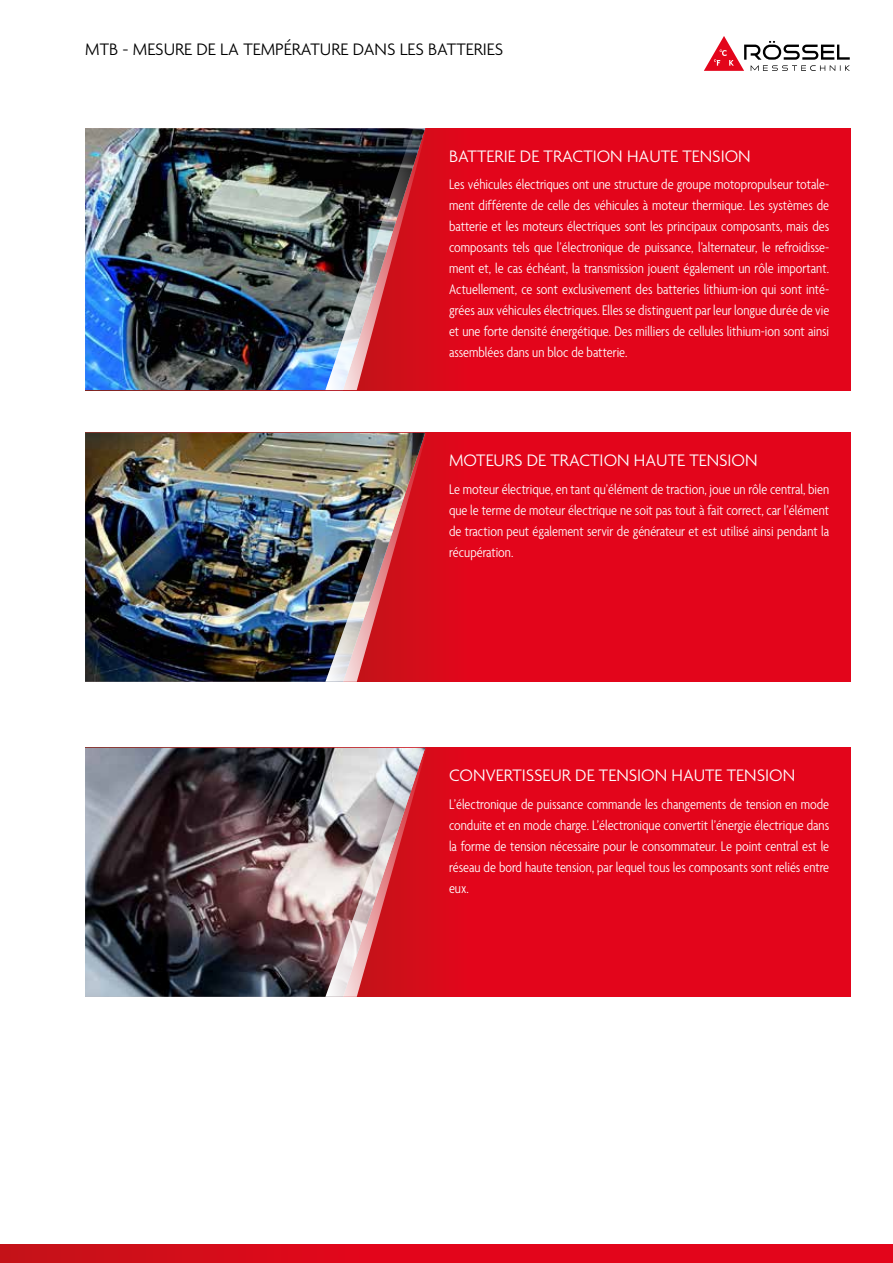
<style>
.page{position:relative;width:893px;height:1263px;background:#fff}
.page>*{position:absolute;margin:0;border:0;box-sizing:border-box;transform-origin:0 0}
.t1{font:300 18px "Agenda";color:#fff}
.t2{font:300 18px "Agenda";color:#000}
.t3{font:300 condensed 15px/21px "Agenda";color:#fff;text-align:justify}
</style>
<div class="page">
<svg style="left:704px;top:36px;width:146px;height:35px"></svg>
<div style="left:85px;top:128px;width:765px;height:262px;background:#e3051b"></div>
<img style="left:85px;top:128px;width:240px;height:262px">
<img style="left:325px;top:128px;width:102px;height:262px">
<div style="left:85px;top:433px;width:765px;height:249px;background:#e3051b"></div>
<img style="left:85px;top:433px;width:240px;height:249px">
<img style="left:325px;top:433px;width:102px;height:249px">
<div style="left:85px;top:748px;width:765px;height:249px;background:#e3051b"></div>
<img style="left:85px;top:748px;width:240px;height:249px">
<img style="left:325px;top:748px;width:102px;height:249px">
<div style="left:0;top:1245px;width:893px;height:18px;background:linear-gradient(to right,#ce0f19,#eb011c)"></div>
<p class="t2" style="left:85px;top:40px;width:419px">MTB - MESURE DE LA TEMPÉRATURE DANS LES BATTERIES</p>
<p class="t1" style="left:449px;top:146px;width:303px">BATTERIE DE TRACTION HAUTE TENSION</p>
<p class="t3" style="left:449px;top:175px;width:382px">Les véhicules électriques ont une structure de groupe motopropulseur totale&shy;ment différente de celle des véhicules à moteur thermique. Les systèmes de batterie et les moteurs électriques sont les principaux composants, mais des composants tels que l’électronique de puissance, l’alternateur, le refroidisse&shy;ment et, le cas échéant, la transmission jouent également un rôle important.<br>Actuellement, ce sont exclusivement des batteries lithium-ion qui sont inté&shy;grées aux véhicules électriques. Elles se distinguent par leur longue durée de vie et une forte densité énergétique. Des milliers de cellules lithium-ion sont ainsi assemblées dans un bloc de batterie.</p>
<p class="t1" style="left:449px;top:451px;width:310px">MOTEURS DE TRACTION HAUTE TENSION</p>
<p class="t3" style="left:449px;top:479px;width:382px">Le moteur électrique, en tant qu’élément de traction, joue un rôle central, bien que le terme de moteur électrique ne soit pas tout à fait correct, car l’élément de traction peut également servir de générateur et est utilisé ainsi pendant la récupération.</p>
<p class="t1" style="left:449px;top:766px;width:348px">CONVERTISSEUR DE TENSION HAUTE TENSION</p>
<p class="t3" style="left:449px;top:794px;width:382px">L’électronique de puissance commande les changements de tension en mode conduite et en mode charge. L’électronique convertit l’énergie électrique dans la forme de tension nécessaire pour le consommateur. Le point central est le réseau de bord haute tension, par lequel tous les composants sont reliés entre eux.</p>
</div>
